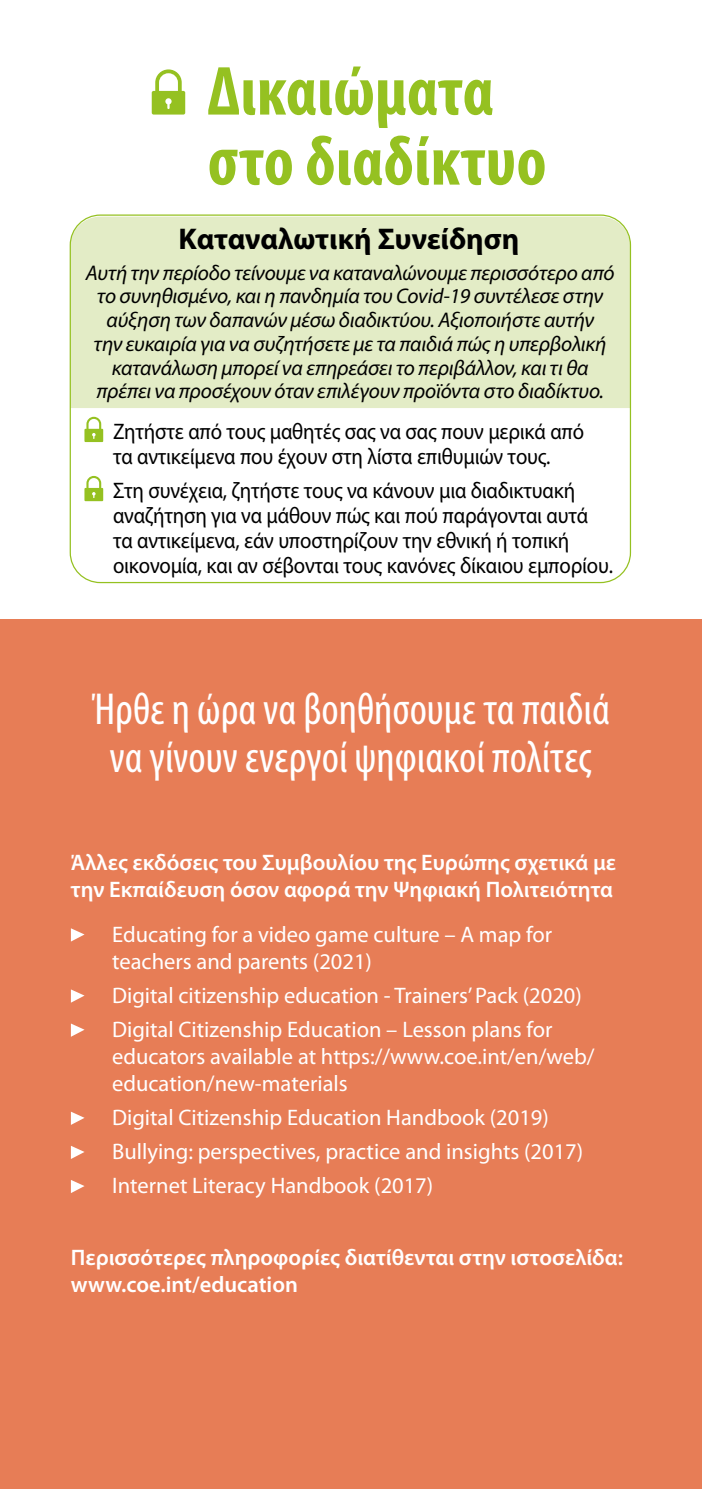
<style>
.page{position:relative;width:702px;height:1489px;background:#fff}
.page>*{position:absolute;margin:0;border:0;box-sizing:border-box;transform-origin:0 0}
.t1{font:700 condensed 70px/70px "Myriad Pro";color:#95c121}
.t2{font:condensed 45px/47.5px "Myriad Pro";color:#fff;text-align:center}
.t3{font:700 30px "Myriad Pro";color:#000}
.t4{font:22.5px/34px "Myriad Pro";color:#fff}
.t5{font:22.5px/25px "Myriad Pro";letter-spacing:-.01em;color:#000;scale:.92 1}
.t6{font:600 22.5px/27px "Myriad Pro";color:#fff}
.t7{font:italic 21.25px/23.8px "Myriad Pro";letter-spacing:-.01em;color:#000;text-align:center}
</style>
<div class="page">
<div style="left:0;top:619px;width:702px;height:869px;background:#e77d56"></div>
<svg style="left:71px;top:928px;width:14px;height:13px"></svg>
<svg style="left:71px;top:989px;width:14px;height:13px"></svg>
<svg style="left:71px;top:1023px;width:14px;height:13px"></svg>
<svg style="left:71px;top:1111px;width:14px;height:13px"></svg>
<svg style="left:71px;top:1146px;width:14px;height:12px"></svg>
<svg style="left:71px;top:1180px;width:14px;height:13px"></svg>
<div style="left:70px;top:216px;width:560px;height:192px;background:#e3ecc6"></div>
<svg style="left:84px;top:417px;width:19px;height:25px"></svg>
<svg style="left:84px;top:476px;width:19px;height:25px"></svg>
<svg style="left:152px;top:69px;width:33px;height:46px"></svg>
<h1 class="t1" style="left:207px;top:55px;width:340px">Δικαιώματα στο διαδίκτυο</h1>
<h3 class="t3" style="left:178px;top:219px;width:342px">Καταναλωτική Συνείδηση</h3>
<p class="t7" style="left:86px;top:260px;width:530px">Αυτή την περίοδο τείνουμε να καταναλώνουμε περισσότερο από το συνηθισμένο, και η πανδημία του Covid-19 συντέλεσε στην αύξηση των δαπανών μέσω διαδικτύου. Αξιοποιήστε αυτήν<br>την ευκαιρία για να συζητήσετε με τα παιδιά πώς η υπερβολική κατανάλωση μπορεί να επηρεάσει το περιβάλλον, και τι θα πρέπει να προσέχουν όταν επιλέγουν προϊόντα στο διαδίκτυο.</p>
<p class="t5" style="left:113px;top:418px;width:513px">Ζητήστε από τους μαθητές σας να σας πουν μερικά από τα αντικείμενα που έχουν στη λίστα επιθυμιών τους.</p>
<p class="t5" style="left:113px;top:477px;width:545px">Στη συνέχεια, ζητήστε τους να κάνουν μια διαδικτυακή αναζήτηση για να μάθουν πώς και πού παράγονται αυτά τα αντικείμενα, εάν υποστηρίζουν την εθνική ή τοπική οικονομία, και αν σέβονται τους κανόνες δίκαιου εμπορίου.</p>
<h2 class="t2" style="left:92px;top:685px;width:519px">Ήρθε η ώρα να βοηθήσουμε τα παιδιά να γίνουν ενεργοί ψηφιακοί πολίτες</h2>
<p class="t6" style="left:71px;top:848px;width:546px">Άλλες εκδόσεις του Συμβουλίου της Ευρώπης σχετικά με την Εκπαίδευση όσον αφορά την Ψηφιακή Πολιτειότητα</p>
<p class="t4" style="left:112px;top:920px;width:441px;line-height:27px">Educating for a video game culture – A map for teachers and parents (2021)</p>
<p class="t4" style="left:112px;top:977px;width:471px">Digital citizenship education - Trainers’ Pack (2020)<br>Digital Citizenship Education – Lesson plans for</p>
<p class="t4" style="left:112px;top:1042px;width:484px;line-height:27px">educators available at https://www.coe.int/en/web/ education/new-materials</p>
<p class="t4" style="left:112px;top:1099px;width:472px">Digital Citizenship Education Handbook (2019)<br>Bullying: perspectives, practice and insights (2017)<br>Internet Literacy Handbook (2017)</p>
<p class="t6" style="left:71px;top:1243px;width:553px">Περισσότερες πληροφορίες διατίθενται στην ιστοσελίδα: www.coe.int/education</p>
</div>
